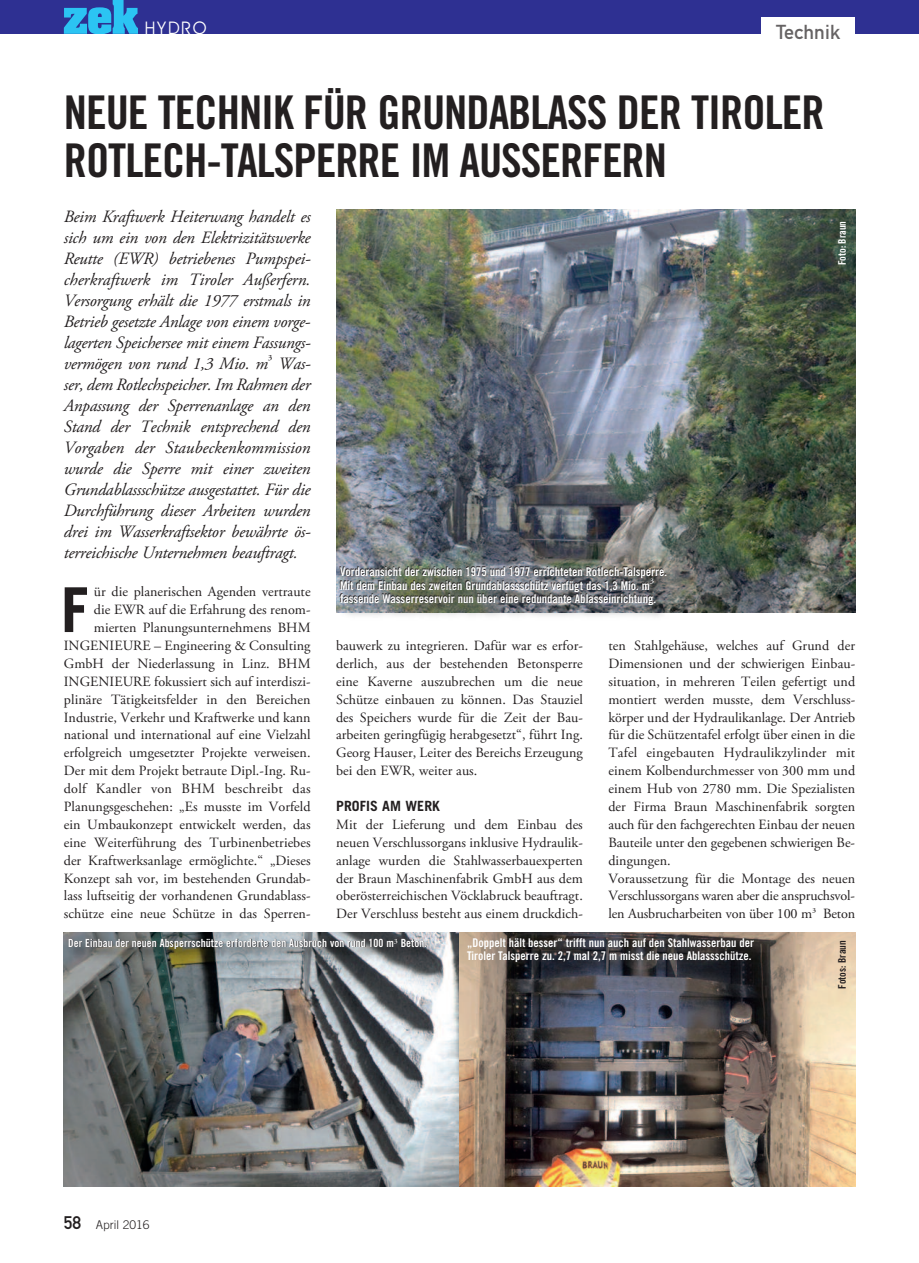
<style>
.page{position:relative;width:919px;height:1263px;background:#fff}
.page>*{position:absolute;margin:0;border:0;box-sizing:border-box;transform-origin:0 0}
.t1{font:700 61.95px "Trade Gothic";color:#231f20}
.t2{font:46.5px/48px "Trade Gothic Bold Cond Twenty";letter-spacing:-.02em;color:#231f20}
.t3{font:19.95px "DIN Mittelschrift";letter-spacing:.005em;color:rgb(35 31 32/.7)}
.t4{font:17.4px "Avant Garde";letter-spacing:.03em;color:#fff}
.t5{font:italic 17.25px/21px "Adobe Garamond Pro";letter-spacing:-.015em;color:#231f20;text-align:justify}
.t6{font:14.1px/17.9px "Adobe Garamond Pro";color:#231f20;text-align:justify}
.t7{font:700 14.1px "Trade Gothic";letter-spacing:.005em;color:#231f20}
.t8{font:12px/13.5px "Trade Gothic Bold Cond Twenty";color:#fff}
.t9{font:300 12px "Trade Gothic";color:#231f20}
.t10{font:11.25px "Trade Gothic Bold Cond Twenty";color:#fff}
.t11{font:10.5px "Trade Gothic Bold Cond Twenty";color:#231f20}
.t12{font:10.5px "Trade Gothic Bold Cond Twenty";color:#fff}
.s1{font-family:"Adobe Garamond Pro"}
.s2{font-family:"DIN Mittelschrift";font-weight:400;font-size:18px}
</style>
<div class="page">
<img style="left:64px;top:933px;width:395px;height:253px">
<img style="left:459px;top:933px;width:396px;height:253px">
<img style="left:336px;top:209px;width:519px;height:403px">
<img style="left:336px;top:560px;width:364px;height:57px">
<img style="left:63px;top:932px;width:395px;height:42px">
<div style="left:0;top:0;width:918px;height:34px;background:#2e3092"></div>
<svg style="left:64px;top:0;width:74px;height:34px"></svg>
<div style="left:761px;top:17px;width:94px;height:19px;background:#fff"></div>
<p class="t4" style="left:144px;top:18px;width:64px">HYDRO</p>
<h3 class="t3" style="left:776px;top:24px;width:66px">Technik</h3>
<h2 class="t2" style="left:64px;top:92px;width:762px">NEUE TECHNIK FÜR GRUNDABLASS DER TIROLER<br>ROTLECH-TALSPERRE IM AUSSERFERN</h2>
<p class="t5" style="left:64px;top:207px;width:248px">Beim Kraftwerk Heiterwang handelt es sich um ein von den Elektrizitätswerke Reutte (EWR) betriebenes Pumpspei&shy;cherkraftwerk im Tiroler Außerfern.<br>Versorgung erhält die 1977 erstmals in Betrieb gesetzte Anlage von einem vorge&shy;lagerten Speichersee mit einem Fassungs&shy;vermögen von rund 1,3 Mio. m<sup>³</sup> Was&shy;ser, dem Rotlechspeicher. Im Rahmen der Anpassung der Sperrenanlage an den Stand der Technik entsprechend den Vorgaben der Staubeckenkommission wurde die Sperre mit einer zweiten Grundablassschütze ausgestattet. Für die Durchführung dieser Arbeiten wurden drei im Wasserkraftsektor bewährte ös&shy;terreichische Unternehmen beauftragt.</p>
<h1 class="t1" style="left:61px;top:587px;width:29px">F</h1>
<p class="t6" style="left:64px;top:584px;width:248px;text-align:right">ür die planerischen Agenden vertraute<br>die EWR auf die Erfahrung des renom&shy;mierten Planungsunternehmens BHM INGENIEURE – Engineering &amp; Consulting GmbH der Niederlassung in Linz. BHM INGENIEURE fokussiert sich auf interdiszi&shy;plinäre Tätigkeitsfelder in den Bereichen Industrie, Verkehr und Kraftwerke und kann national und international auf eine Vielzahl erfolgreich umgesetzter Projekte verweisen.<br>Der mit dem Projekt betraute Dipl.-Ing. Ru&shy;dolf Kandler von BHM beschreibt das Planungsgeschehen: „Es musste im Vorfeld ein Umbaukonzept entwickelt werden, das eine Weiterführung des Turbinenbetriebes der Kraftwerksanlage ermöglichte.“ „Dieses Konzept sah vor, im bestehenden Grundab&shy;lass luftseitig der vorhandenen Grundablass&shy;schütze eine neue Schütze in das Sperren-</p>
<p class="t8" style="left:340px;top:566px;width:329px">Vorderansicht der zwischen 1975 und 1977 errichteten Rotlech-Talsperre.<br>Mit dem Einbau des zweiten Grundablassschütz verfügt das 1,3 Mio. m<sup>³ </sup>fassende Wasserreservoir nun über eine redundante Ablasseinrichtung.</p>
<p class="t12" style="left:838px;top:265px;width:46px;rotate:-90deg">Foto: Braun</p>
<p class="t6" style="left:336px;top:638px;width:248px">bauwerk zu integrieren. Dafür war es erfor&shy;derlich, aus der bestehenden Betonsperre eine Kaverne auszubrechen um die neue Schütze einbauen zu können. Das Stauziel des Speichers wurde für die Zeit der Bau&shy;arbeiten geringfügig herabgesetzt“, führt Ing.<br>Georg Hauser, Leiter des Bereichs Erzeugung bei den EWR, weiter aus.</p>
<p class="t7" style="left:336px;top:801px;width:105px">PROFIS AM WERK</p>
<p class="t6" style="left:336px;top:817px;width:248px">Mit der Lieferung und dem Einbau des neuen Verschlussorgans inklusive Hydraulik&shy;anlage wurden die Stahlwasserbauexperten der Braun Maschinenfabrik GmbH aus dem oberösterreichischen Vöcklabruck beauftragt.<br>Der Verschluss besteht aus einem druckdich-</p>
<p class="t6" style="left:608px;top:638px;width:248px;text-align:left">ten Stahlgehäuse, welches auf Grund der Dimensionen und der schwierigen Einbau&shy;situation, in mehreren Teilen gefertigt und montiert werden musste, dem Verschluss&shy;körper und der Hydraulikanlage. Der Antrieb für die Schützentafel erfolgt über einen in die Tafel eingebauten Hydraulikzylinder mit einem Kolbendurchmesser von 300 mm und einem Hub von 2780 mm. Die Spezialisten der Firma Braun Maschinenfabrik sorgten auch für den fachgerechten Einbau der neuen Bauteile unter den gegebenen schwierigen Be&shy;dingungen.<br>Voraussetzung für die Montage des neuen Verschlussorgans waren aber die anspruchsvol&shy;len Ausbrucharbeiten von über 100 m<sup>³</sup> Beton</p>
<p class="t10" style="left:68px;top:939px;width:360px">Der Einbau der neuen Absperrschütze erforderte den Ausbruch von rund 100 m<span class="s1">³</span> Beton.</p>
<p class="t8" style="left:467px;top:937px;width:288px">„Doppelt hält besser“ trifft nun auch auf den Stahlwasserbau der<br>Tiroler Talsperre zu. 2,7 mal 2,7 m misst die neue Ablassschütze.</p>
<p class="t11" style="left:838px;top:989px;width:50px;rotate:-90deg">Fotos: Braun</p>
<p class="t9" style="left:64px;top:1220px;width:87px"><span class="s2">58</span> April 2016</p>
</div>
